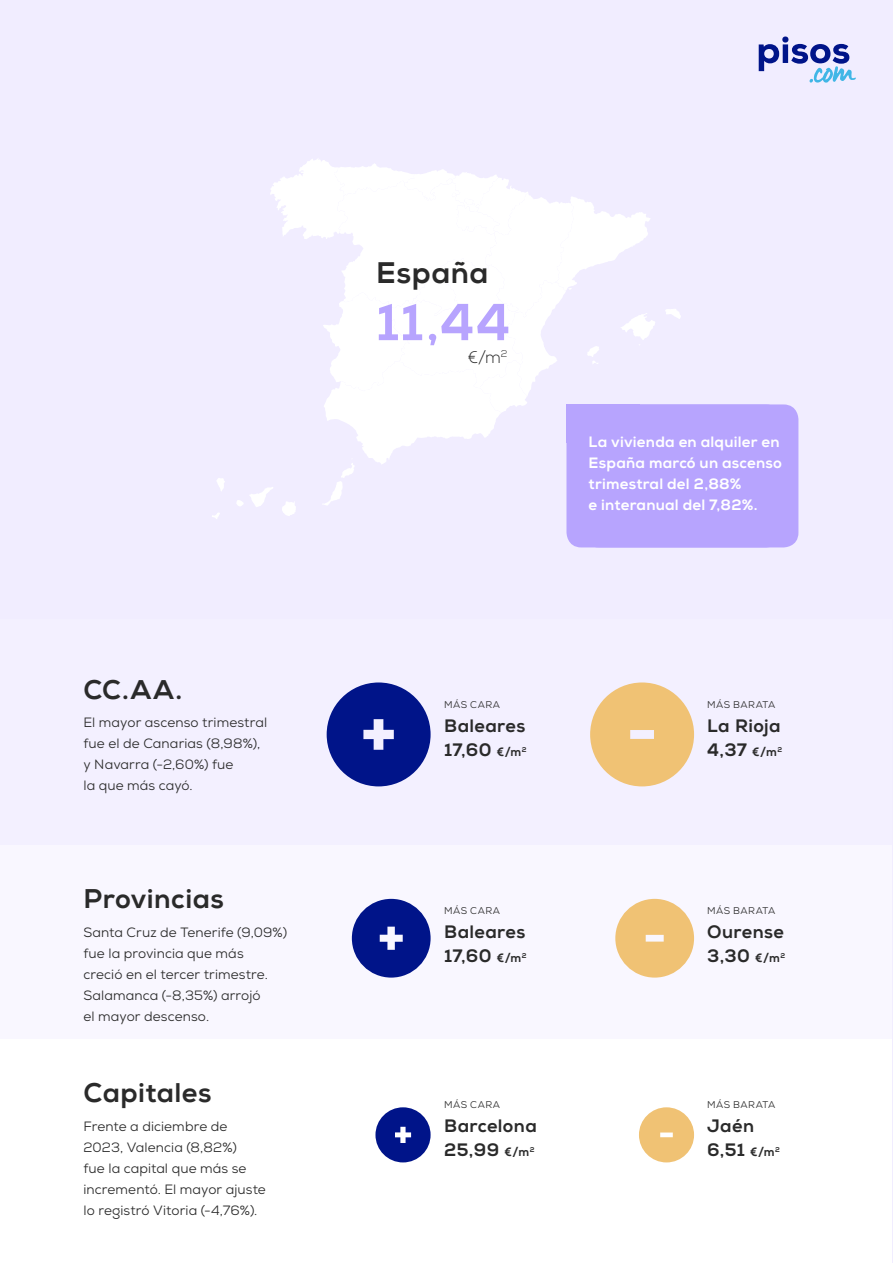
<style>
.page{position:relative;width:893px;height:1263px;background:#f1edff}
.page>*{position:absolute;margin:0;border:0;box-sizing:border-box;transform-origin:0 0}
.t1{font:800 51.9px "Nexa";color:#b7a4fe}
.t2{font:800 29.7px "Nexa";letter-spacing:.02em;color:#2a2a2a}
.t3{font:800 27px "Nexa";letter-spacing:.015em;color:#2a2a2a}
.t4{font:800 18px "Nexa";letter-spacing:.02em;color:#2a2a2a}
.t5{font:300 16.8px "Nexa";color:#2a2a2a}
.t6{font:800 15px/21px "Nexa";letter-spacing:.015em;color:#fff}
.t7{font:13.5px/21px "Nexa";letter-spacing:.01em;color:#2a2a2a}
.t8{font:9.75px "Nexa";letter-spacing:.045em;color:#2a2a2a}
.s1{font-size:12px}
</style>
<div class="page">
<svg style="left:759px;top:36px;width:97px;height:47px"></svg>
<svg style="left:212px;top:159px;width:469px;height:360px"></svg>
<div style="left:566px;top:404px;width:215px;height:143px;background:#b7a4fe;border-radius:15px"></div>
<div style="left:584px;top:404px;width:214px;height:143px;background:#b7a4fe;border-radius:15px"></div>
<div style="left:1px;top:845px;width:891px;height:194px;background:#f9f7ff"></div>
<div style="left:1px;top:1039px;width:891px;height:224px;background:#fff"></div>
<svg style="left:375px;top:1107px;width:56px;height:55px"></svg>
<svg style="left:639px;top:1107px;width:55px;height:55px"></svg>
<svg style="left:327px;top:682px;width:104px;height:104px"></svg>
<svg style="left:590px;top:682px;width:104px;height:104px"></svg>
<svg style="left:352px;top:899px;width:79px;height:78px"></svg>
<svg style="left:615px;top:899px;width:79px;height:78px"></svg>
<p class="t3" style="left:83px;top:673px;width:100px">CC.AA.</p>
<p class="t7" style="left:83px;top:712px;width:185px">El mayor ascenso trimestral fue el de Canarias (8,98%), y Navarra (-2,60%) fue<br>la que más cayó.</p>
<p class="t3" style="left:83px;top:882px;width:142px">Provincias</p>
<p class="t7" style="left:83px;top:922px;width:205px">Santa Cruz de Tenerife (9,09%) fue la provincia que más<br>creció en el tercer trimestre.<br>Salamanca (-8,35%) arrojó<br>el mayor descenso.</p>
<p class="t3" style="left:83px;top:1076px;width:130px">Capitales</p>
<p class="t7" style="left:83px;top:1116px;width:184px">Frente a diciembre de<br>2023, Valencia (8,82%)<br>fue la capital que más se incrementó. El mayor ajuste lo registró Vitoria (-4,76%).</p>
<p class="t2" style="left:376px;top:254px;width:114px">España</p>
<p class="t1" style="left:376px;top:290px;width:136px">11,44</p>
<p class="t5" style="left:468px;top:347px;width:41px">€/m<sup>2</sup></p>
<p class="t6" style="left:589px;top:432px;width:195px">La vivienda en alquiler en<br>España marcó un ascenso trimestral del 2,88%<br>e interanual del 7,82%.</p>
<p class="t8" style="left:444px;top:699px;width:57px">MÁS CARA</p>
<p class="t4" style="left:444px;top:715px;width:83px">Baleares</p>
<p class="t4" style="left:444px;top:739px;width:84px">17,60 <span class="s1">€/m</span><sup>2</sup></p>
<p class="t8" style="left:444px;top:904px;width:57px">MÁS CARA</p>
<p class="t4" style="left:444px;top:920px;width:83px">Baleares</p>
<p class="t4" style="left:444px;top:944px;width:84px">17,60 <span class="s1">€/m</span><sup>2</sup></p>
<p class="t8" style="left:444px;top:1098px;width:57px">MÁS CARA</p>
<p class="t4" style="left:444px;top:1115px;width:94px">Barcelona</p>
<p class="t4" style="left:444px;top:1139px;width:92px">25,99 <span class="s1">€/m</span><sup>2</sup></p>
<p class="t8" style="left:707px;top:699px;width:70px">MÁS BARATA</p>
<p class="t4" style="left:707px;top:715px;width:75px">La Rioja</p>
<p class="t4" style="left:707px;top:739px;width:77px">4,37 <span class="s1">€/m</span><sup>2</sup></p>
<p class="t8" style="left:707px;top:904px;width:70px">MÁS BARATA</p>
<p class="t4" style="left:707px;top:920px;width:78px">Ourense</p>
<p class="t4" style="left:707px;top:944px;width:79px">3,30 <span class="s1">€/m</span><sup>2</sup></p>
<p class="t8" style="left:707px;top:1098px;width:70px">MÁS BARATA</p>
<p class="t4" style="left:707px;top:1115px;width:48px">Jaén</p>
<p class="t4" style="left:707px;top:1139px;width:74px">6,51 <span class="s1">€/m</span><sup>2</sup></p>
</div>
